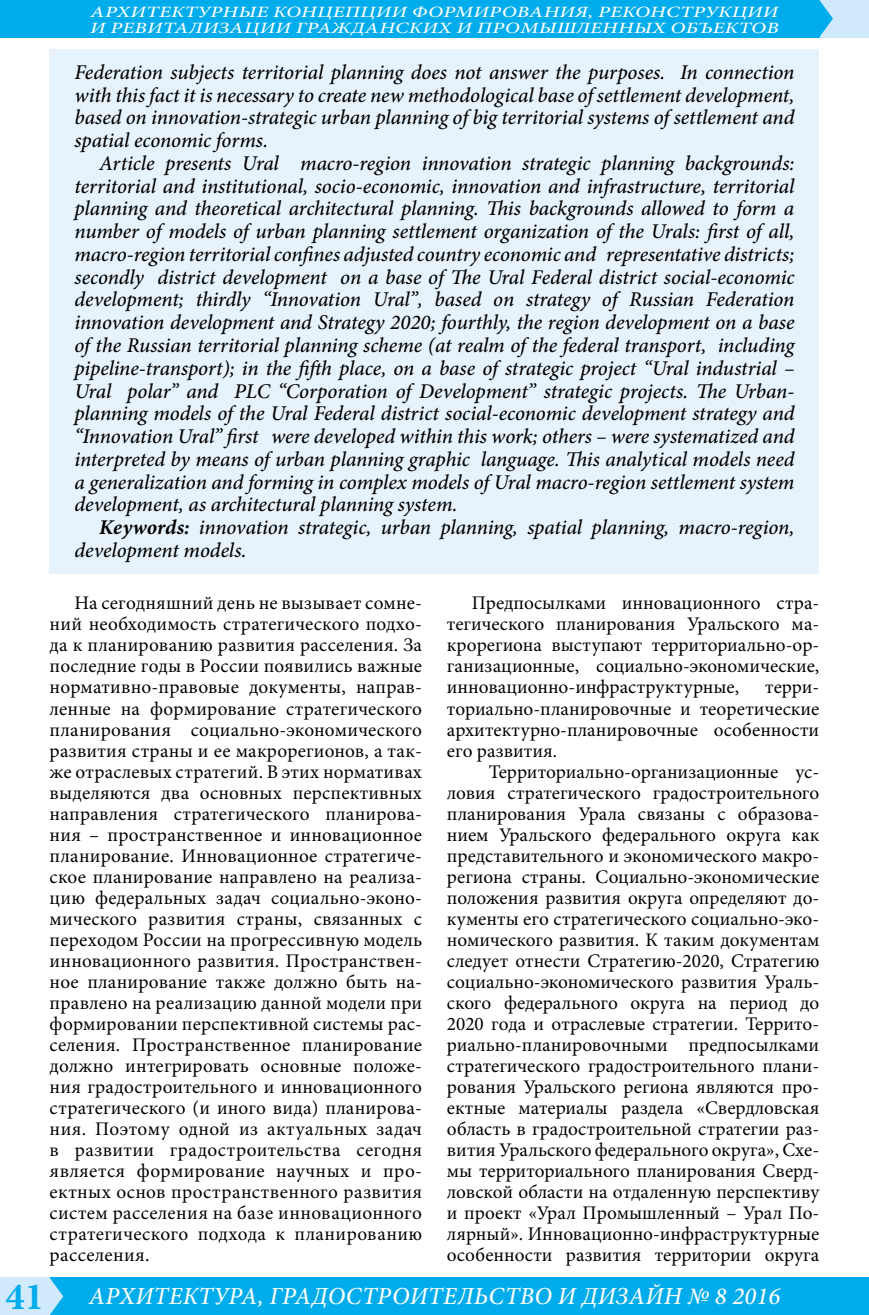
<style>
.page{position:relative;width:869px;height:1315px;background:#fff}
.page>*{position:absolute;margin:0;border:0;box-sizing:border-box;transform-origin:0 0}
.t1{font:italic 500 24.5px "Minion Pro";letter-spacing:.01em;color:#fff}
.Аннотация{font:italic 500 21px/22.8px "Minion Pro";letter-spacing:-.01em;color:#000;text-align:justify}
.t2{font:19.25px/21px "Minion Pro";letter-spacing:.005em;color:#000;text-align:justify}
.t3{font:italic 500 15.75px/15.8px "Minion Pro";letter-spacing:.01em;color:#fff;scale:1.33 1}
.s1{font-weight:700}
.s2{font-weight:700;font-style:normal;font-size:38.5px;color:#00acec}
</style>
<div class="page">
<div style="left:46px;top:1277px;width:822px;height:38px;background:#00acec"></div>
<div style="left:819px;top:0;width:49px;height:37px;background:#d0eafb"></div>
<div style="left:0;top:1277px;width:50px;height:38px;background:#d0eafb"></div>
<div style="left:0;top:0;width:819px;height:37px;background:#00acec"></div>
<svg style="left:50px;top:1278px;width:13px;height:37px"></svg>
<svg style="left:819px;top:0;width:13px;height:37px"></svg>
<div style="left:50px;top:50px;width:769px;height:524px;background:#e6f3fd"></div>
<p class="t3" style="left:90px;top:4px;width:519px">АРХИТЕКТУРНЫЕ КОНЦЕПЦИИ ФОРМИРОВАНИЯ, РЕКОНСТРУКЦИИ<br>И РЕВИТАЛИЗАЦИИ ГРАЖДАНСКИХ И ПРОМЫШЛЕННЫХ ОБЪЕКТОВ</p>
<p class="Аннотация" style="left:74px;top:61px;width:721px">Federation subjects territorial planning does not answer the purposes. In connection with this fact it is necessary to create new methodological base of settlement development, based on innovation-strategic urban planning of big territorial systems of settlement and spatial economic forms.</p>
<p class="Аннотация" style="left:74px;top:152px;width:721px;text-indent:25px">Article presents Ural macro-region innovation strategic planning backgrounds: territorial and institutional, socio-economic, innovation and infrastructure, territorial planning and theoretical architectural planning. This backgrounds allowed to form a number of models of urban planning settlement organization of the Urals: first of all, macro-region territorial confines adjusted country economic and representative districts; secondly district development on a base of The Ural Federal district social-economic development; thirdly “Innovation Ural”, based on strategy of Russian Federation innovation development and Strategy 2020; fourthly, the region development on a base of the Russian territorial planning scheme (at realm of the federal transport, including pipeline-transport); in the fifth place, on a base of strategic project “Ural industrial – Ural polar” and PLC “Corporation of Development” strategic projects. The Urban&shy;planning models of the Ural Federal district social-economic development strategy and “Innovation Ural” first were developed within this work; others – were systematized and interpreted by means of urban planning graphic language. This analytical models need a generalization and forming in complex models of Ural macro-region settlement system development, as architectural planning system.</p>
<p class="Аннотация" style="left:74px;top:516px;width:721px;text-indent:25px"><span class="s1">Keywords:</span> innovation strategic, urban planning, spatial planning, macro-region, development models.</p>
<p class="t2" style="left:50px;top:593px;width:374px;text-indent:25px">На сегодняшний день не вызывает сомне&shy;ний необходимость стратегического подхо&shy;да к планированию развития расселения. За последние годы в России появились важные нормативно-правовые документы, направ&shy;ленные на формирование стратегического планирования социально-экономического развития страны и ее макрорегионов, а так&shy;же отраслевых стратегий. В этих нормативах выделяются два основных перспективных направления стратегического планирова&shy;ния – пространственное и инновационное планирование. Инновационное стратегиче&shy;ское планирование направлено на реализа&shy;цию федеральных задач социально-эконо&shy;мического развития страны, связанных с переходом России на прогрессивную модель инновационного развития. Пространствен&shy;ное планирование также должно быть на&shy;правлено на реализацию данной модели при формировании перспективной системы рас&shy;селения. Пространственное планирование должно интегрировать основные положе&shy;ния градостроительного и инновационного стратегического (и иного вида) планирова&shy;ния. Поэтому одной из актуальных задач в развитии градостроительства сегодня является формирование научных и про&shy;ектных основ пространственного развития систем расселения на базе инновационного стратегического подхода к планированию расселения.</p>
<p class="t2" style="left:446px;top:593px;width:374px;text-indent:25px">Предпосылками инновационного стра&shy;тегического планирования Уральского ма&shy;крорегиона выступают территориально-ор&shy;ганизационные, социально-экономические, инновационно-инфраструктурные,</p>
<p class="t2" style="left:446px;top:677px;width:374px;text-indent:318px">терри&shy;ториально-планировочные и теоретические архитектурно-планировочные особенности его развития.</p>
<p class="t2" style="left:446px;top:761px;width:374px;text-indent:42px">Территориально-организационные ус&shy;ловия стратегического градостроительного планирования Урала связаны с образова&shy;нием Уральского федерального округа как представительного и экономического макро&shy;региона страны. Социально-экономические положения развития округа определяют до&shy;кументы его стратегического социально-эко&shy;номического развития. К таким документам следует отнести Стратегию-2020, Стратегию социально-экономического развития Ураль&shy;ского федерального округа на период до 2020 года и отраслевые стратегии. Террито&shy;риально-планировочными предпосылками стратегического градостроительного плани&shy;рования Уральского региона являются про&shy;ектные материалы раздела «Свердловская область в градостроительной стратегии раз&shy;вития Уральского федерального округа», Схе&shy;мы территориального планирования Сверд&shy;ловской области на отдаленную перспективу и проект «Урал Промышленный – Урал По&shy;лярный». Инновационно-инфраструктурные особенности развития территории округа</p>
<p class="t1" style="left:6px;top:1279px;width:775px"><span class="s2">41</span> АРХИТЕКТУРА, ГРАДОСТРОИТЕЛЬСТВО И ДИЗАЙН № 8 2016</p>
</div>
